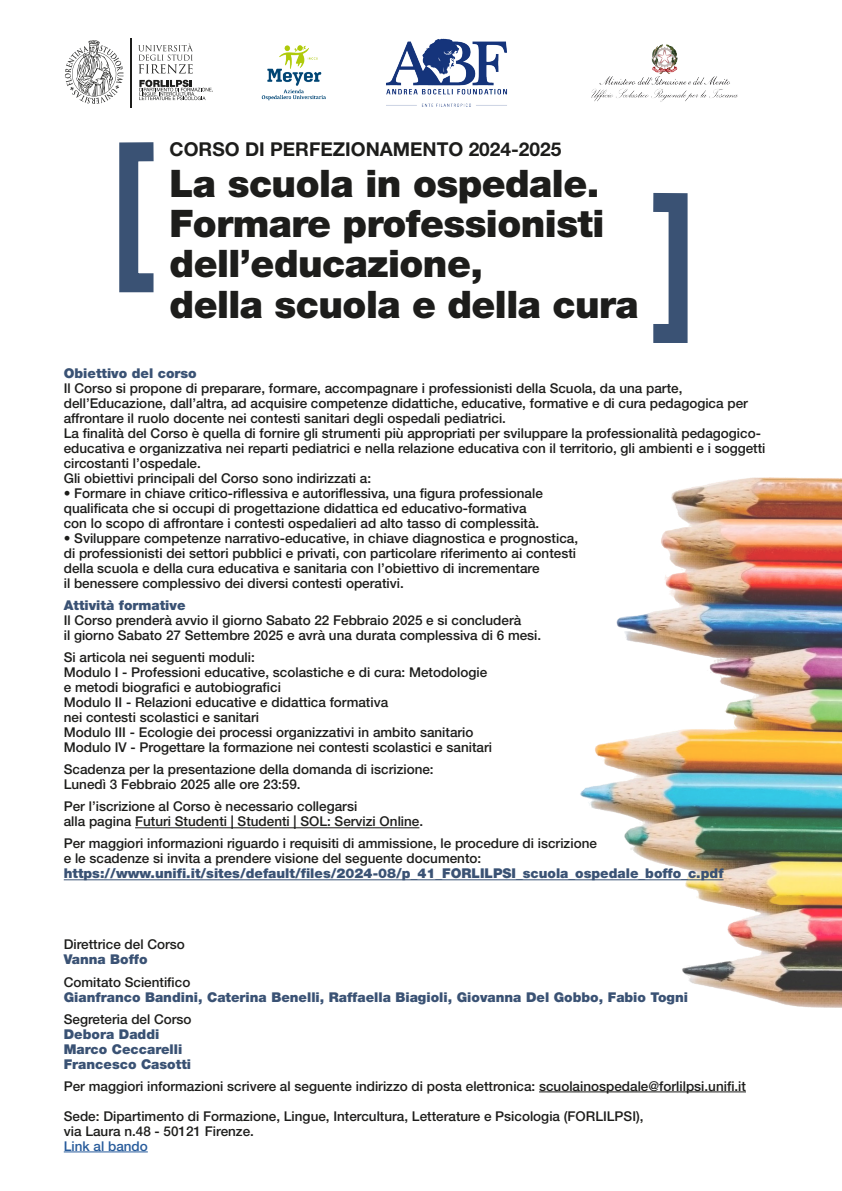
<style>
.page{position:relative;width:842px;height:1191px;background:#fff}
.page>*{position:absolute;margin:0;border:0;box-sizing:border-box;transform-origin:0 0}
.t1{font:900 38px/40.1px "Helvetica Neue LT Pro";letter-spacing:-.015em;color:#1d1d1b}
.t2{font:700 19.1px "Helvetica Neue LT Pro";color:#1d1d1b}
.t3{font:500 13.5px/15px "Helvetica Neue LT Pro";color:#1d1d1b}
.t4{font:900 13.5px/15px "Helvetica Neue LT Pro";color:#3a5274}
.t5{font:500 13.5px "Helvetica Neue LT Pro";color:#275b9b}
</style>
<div class="page">
<img style="left:334px;top:477px;width:508px;height:616px">
<div style="left:119px;top:142px;width:44px;height:150px;border:19px solid #3a5274"></div>
<div style="left:644px;top:193px;width:43px;height:150px;border:19px solid #3a5274"></div>
<hr style="left:130px;top:38px;width:1px;height:69px;background:#1d1d1b">
<svg style="left:65px;top:40px;width:58px;height:64px"></svg>
<svg style="left:138px;top:44px;width:55px;height:29px"></svg>
<svg style="left:139px;top:80px;width:74px;height:20px"></svg>
<img style="left:591px;top:44px;width:147px;height:58px">
<img style="left:261px;top:45px;width:65px;height:56px">
<img style="left:386px;top:38px;width:121px;height:69px">
<hr style="left:135px;top:827px;width:284px;height:1px;background:#1d1d1b">
<hr style="left:64px;top:879px;width:659px;height:1px;background:#3a5274">
<hr style="left:539px;top:1091px;width:207px;height:1px;background:#1d1d1b">
<hr style="left:64px;top:1151px;width:84px;height:1px;background:#275b9b">
<h2 class="t2" style="left:170px;top:137px;width:393px">CORSO DI PERFEZIONAMENTO 2024-2025</h2>
<h1 class="t1" style="left:170px;top:163px;width:471px">La scuola in ospedale.<br>Formare professionisti dell’educazione,<br>della scuola e della cura</h1>
<p class="t4" style="left:64px;top:366px;width:135px">Obiettivo del corso</p>
<p class="t3" style="left:64px;top:381px;width:703px">Il Corso si propone di preparare, formare, accompagnare i professionisti della Scuola, da una parte, dell’Educazione, dall’altra, ad acquisire competenze didattiche, educative, formative e di cura pedagogica per affrontare il ruolo docente nei contesti sanitari degli ospedali pediatrici.<br>La finalità del Corso è quella di fornire gli strumenti più appropriati per sviluppare la professionalità pedagogico&shy;educativa e organizzativa nei reparti pediatrici e nella relazione educativa con il territorio, gli ambienti e i soggetti circostanti l’ospedale.<br>Gli obiettivi principali del Corso sono indirizzati a:</p>
<p class="t3" style="left:64px;top:486px;width:481px">• Formare in chiave critico-riflessiva e autoriflessiva, una figura professionale qualificata che si occupi di progettazione didattica ed educativo-formativa con lo scopo di affrontare i contesti ospedalieri ad alto tasso di complessità.</p>
<p class="t3" style="left:64px;top:531px;width:516px">• Sviluppare competenze narrativo-educative, in chiave diagnostica e prognostica, di professionisti dei settori pubblici e privati, con particolare riferimento ai contesti della scuola e della cura educativa e sanitaria con l’obiettivo di incrementare<br>il benessere complessivo dei diversi contesti operativi.</p>
<p class="t4" style="left:64px;top:598px;width:123px">Attività formative</p>
<p class="t3" style="left:64px;top:613px;width:479px">Il Corso prenderà avvio il giorno Sabato 22 Febbraio 2025 e si concluderà<br>il giorno Sabato 27 Settembre 2025 e avrà una durata complessiva di 6 mesi.</p>
<p class="t3" style="left:64px;top:650px;width:430px">Si articola nei seguenti moduli:<br>Modulo I - Professioni educative, scolastiche e di cura: Metodologie e metodi biografici e autobiografici<br>Modulo II - Relazioni educative e didattica formativa<br>nei contesti scolastici e sanitari<br>Modulo III - Ecologie dei processi organizzativi in ambito sanitario Modulo IV - Progettare la formazione nei contesti scolastici e sanitari</p>
<p class="t3" style="left:64px;top:762px;width:371px">Scadenza per la presentazione della domanda di iscrizione:<br>Lunedì 3 Febbraio 2025 alle ore 23:59.</p>
<p class="t3" style="left:64px;top:799px;width:361px">Per l’iscrizione al Corso è necessario collegarsi<br>alla pagina Futuri Studenti | Studenti | SOL: Servizi Online.</p>
<p class="t3" style="left:64px;top:836px;width:535px">Per maggiori informazioni riguardo i requisiti di ammissione, le procedure di iscrizione e le scadenze si invita a prendere visione del seguente documento:</p>
<p class="t4" style="left:64px;top:866px;width:661px">https://www.unifi.it/sites/default/files/2024-08/p_41_FORLILPSI_scuola_ospedale_boffo_c.pdf</p>
<p class="t3" style="left:64px;top:937px;width:123px">Direttrice del Corso</p>
<p class="t4" style="left:64px;top:952px;width:85px">Vanna Boffo</p>
<p class="t3" style="left:64px;top:974px;width:128px">Comitato Scientifico</p>
<p class="t4" style="left:64px;top:989px;width:626px">Gianfranco Bandini, Caterina Benelli, Raffaella Biagioli, Giovanna Del Gobbo, Fabio Togni</p>
<p class="t3" style="left:64px;top:1011px;width:129px">Segreteria del Corso</p>
<p class="t4" style="left:64px;top:1026px;width:129px">Debora Daddi<br>Marco Ceccarelli<br>Francesco Casotti</p>
<p class="t3" style="left:64px;top:1078px;width:684px">Per maggiori informazioni scrivere al seguente indirizzo di posta elettronica: scuolainospedale@forlilpsi.unifi.it</p>
<p class="t3" style="left:64px;top:1108px;width:581px">Sede: Dipartimento di Formazione, Lingue, Intercultura, Letterature e Psicologia (FORLILPSI), via Laura n.48 - 50121 Firenze.</p>
<p class="t5" style="left:64px;top:1137px;width:86px">Link al bando</p>
</div>
